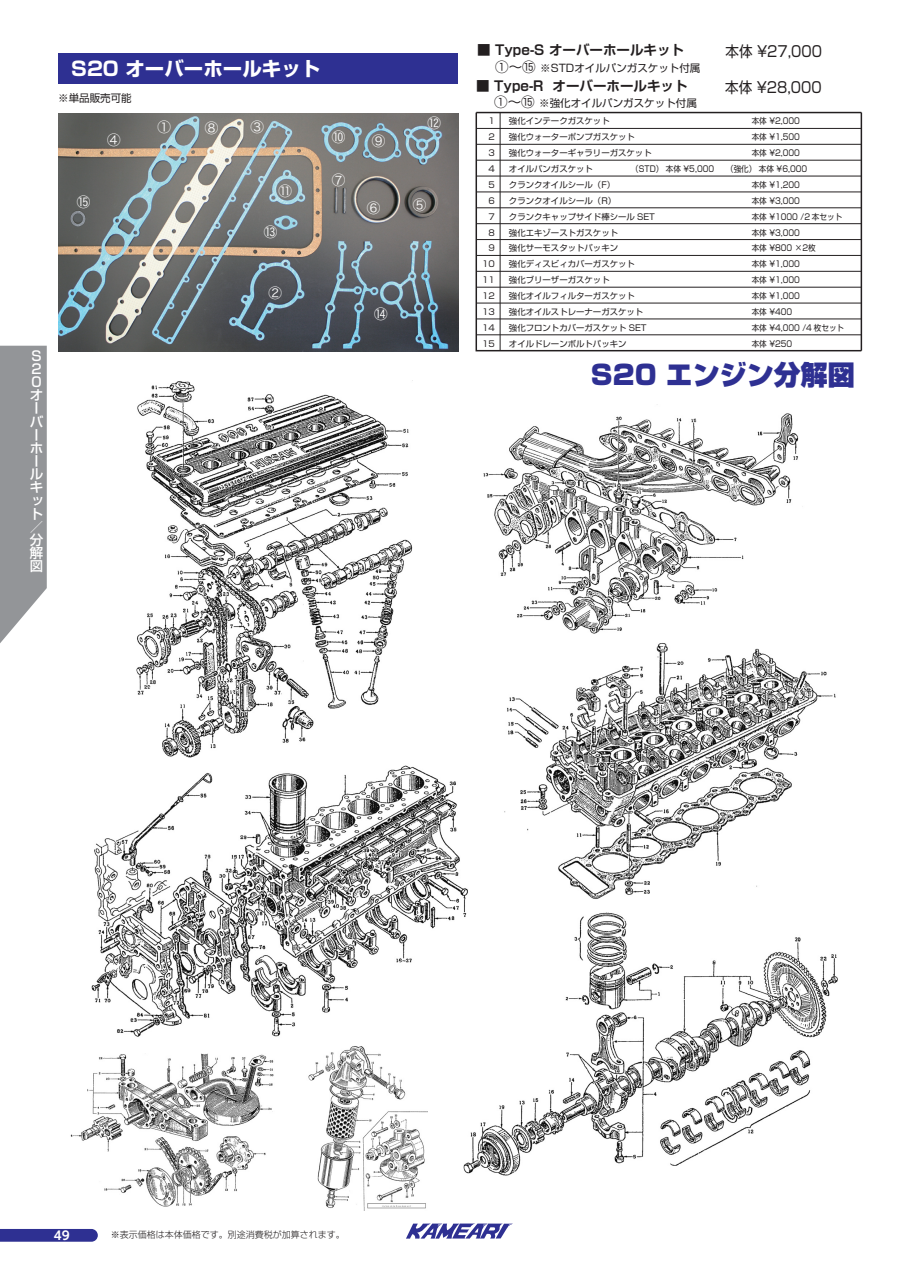
<style>
.page{position:relative;width:906px;height:1263px;background:#fff}
.page>*{position:absolute;margin:0;border:0;box-sizing:border-box;transform-origin:0 0}
.t1{font:27px "Shin Go Pro Ultra 90 pv RKSJ H";color:#2e3092}
.t2{font:19.5px "Shin Go Pro Bold 90 pv RKSJ H";color:#fff}
.t3{font:15px "Shin Go Pro Regular 90 pv RKSJ H";color:#231f20;scale:.9 1}
.t4{font:13.5px "Shin Go Pro De Bold 90 pv RKSJ H";color:#231f20}
.t5{font:13.5px/13.2px "Shin Go Pro Medium 90 pv RKSJ V";color:#fff}
.t6{font:13.5px "Hira Kaku Pro W3 90 pv RKSJ H";color:#fff}
.t7{font:12px "UD Shin Go Pro De Bold 90 pv RKSJ H";color:#fff}
.t8{font:10.5px "Shin Go Pro Regular 90 pv RKSJ H";color:#231f20}
.t9{font:9px "Shin Go Pro Light 90 pv RKSJ H";color:#231f20}
.t10{font:8.4px/15.9px "Shin Go Pro Regular 90 pv RKSJ H";color:#231f20}
.t11{font:8.4px/15.9px "Shin Go Pro Regular 90 pv RKSJ H";color:#231f20;text-align:justify;scale:.9 1}
.s1{font-family:"Shin Go Pro Regular 90 pv RKSJ H"}
.s2{font-size:13.5px}
</style>
<div class="page">
<div style="left:58px;top:54px;width:400px;height:30px;background:#2e3092"></div>
<img style="left:58px;top:113px;width:400px;height:238px">
<svg style="left:475px;top:111px;width:388px;height:241px"></svg>
<hr style="left:500px;top:113px;width:1px;height:238px;background:#231f20">
<hr style="left:860px;top:113px;width:2px;height:238px;background:#231f20">
<hr style="left:476px;top:334px;width:385px;height:1px;background:#231f20">
<img style="left:308px;top:1046px;width:120px;height:165px">
<img style="left:70px;top:1053px;width:204px;height:154px">
<img style="left:463px;top:912px;width:375px;height:264px">
<img style="left:91px;top:765px;width:377px;height:272px">
<img style="left:504px;top:643px;width:332px;height:256px">
<img style="left:137px;top:381px;width:275px;height:376px">
<img style="left:483px;top:413px;width:316px;height:221px">
<svg style="left:406px;top:1223px;width:107px;height:16px"></svg>
<svg style="left:0;top:346px;width:47px;height:297px;background:#9d9fa1"></svg>
<svg style="left:0;top:1229px;width:98px;height:13px"></svg>
<h2 class="t2" style="left:71px;top:61px;width:251px">S20 オーバーホールキット</h2>
<p class="t8" style="left:58px;top:94px;width:75px">※単品販売可能</p>
<h3 class="t6" style="left:107px;top:135px;width:15px">④</h3>
<h3 class="t6" style="left:77px;top:196px;width:15px">⑮</h3>
<h3 class="t6" style="left:158px;top:122px;width:15px">①</h3>
<h3 class="t6" style="left:205px;top:123px;width:15px">⑧</h3>
<h3 class="t6" style="left:427px;top:118px;width:15px">⑫</h3>
<h3 class="t6" style="left:251px;top:122px;width:15px">③</h3>
<h3 class="t6" style="left:332px;top:132px;width:15px">⑩</h3>
<h3 class="t6" style="left:372px;top:136px;width:15px">⑨</h3>
<h3 class="t6" style="left:278px;top:186px;width:15px">⑪</h3>
<h3 class="t6" style="left:264px;top:227px;width:15px">⑬</h3>
<h3 class="t6" style="left:332px;top:175px;width:15px">⑦</h3>
<h3 class="t6" style="left:367px;top:203px;width:15px">⑥</h3>
<h3 class="t6" style="left:413px;top:200px;width:15px">⑤</h3>
<h3 class="t5" style="left:30px;top:351px;width:15px">Ｓ<br>２<br>０オーバーホールキット／分解図</h3>
<h3 class="t6" style="left:268px;top:288px;width:15px">②</h3>
<h3 class="t6" style="left:374px;top:308px;width:15px">⑭</h3>
<h3 class="t4" style="left:477px;top:45px;width:208px"><span class="s1">■</span> Type-S オーバーホールキット</h3>
<p class="t8" style="left:495px;top:64px;width:207px"><span class="s2">①～⑮</span> ※STDオイルパンガスケット付属</p>
<h3 class="t4" style="left:476px;top:81px;width:213px"><span class="s1">■</span> Type-R オーバーホールキット</h3>
<p class="t8" style="left:494px;top:99px;width:204px"><span class="s2">①～⑮</span> ※強化オイルパンガスケット付属</p>
<h3 class="t3" style="left:725px;top:46px;width:109px">本体 ¥27,000</h3>
<h3 class="t3" style="left:725px;top:81px;width:109px">本体 ¥28,000</h3>
<p class="t10" style="left:488px;top:115px;width:8px">1</p>
<p class="t10" style="left:509px;top:115px;width:102px">強化インテークガスケット</p>
<p class="t11" style="left:751px;top:114px;width:55px">本体 ¥2,000本体 ¥1,500本体 ¥2,000</p>
<p class="t11" style="left:631px;top:162px;width:94px">（STD） 本体 ¥5,000</p>
<p class="t11" style="left:751px;top:162px;width:104px;text-align:left;text-indent:-26px">（強化） 本体 ¥6,000<br>本体 ¥1,200<br>本体 ¥3,000<br>本体 ¥1000 /2 本セット本体 ¥3,000<br>本体 ¥800 ×2枚<br>本体 ¥1,000<br>本体 ¥1,000<br>本体 ¥1,000<br>本体 ¥400<br>本体 ¥4,000 /4 枚セット</p>
<p class="t10" style="left:509px;top:130px;width:144px">強化ウォーターポンプガスケット<br>強化ウォーターギャラリーガスケット</p>
<p class="t10" style="left:482px;top:130px;width:14px;text-align:right">2<br>3<br>4<br>5<br>6<br>7<br>8<br>9<br>10<br>11<br>12<br>13<br>14<br>15</p>
<p class="t10" style="left:509px;top:162px;width:147px">オイルパンガスケット<br>クランクオイルシール（F）<br>クランクオイルシール（R）<br>クランクキャップサイド棒シール SET強化エキゾーストガスケット<br>強化サーモスタットパッキン<br>強化ディスビィカバーガスケット<br>強化ブリーザーガスケット<br>強化オイルフィルターガスケット<br>強化オイルストレーナーガスケット<br>強化フロントカバーガスケット SET</p>
<p class="t10" style="left:509px;top:337px;width:119px">オイルドレーンボルトパッキン</p>
<p class="t11" style="left:751px;top:337px;width:47px">本体 ¥250</p>
<h1 class="t1" style="left:591px;top:365px;width:266px">S20 エンジン分解図</h1>
<h3 class="t7" style="left:54px;top:1231px;width:17px">49</h3>
<p class="t9" style="left:111px;top:1231px;width:235px">※表示価格は本体価格です。別途消費税が加算されます。</p>
</div>
